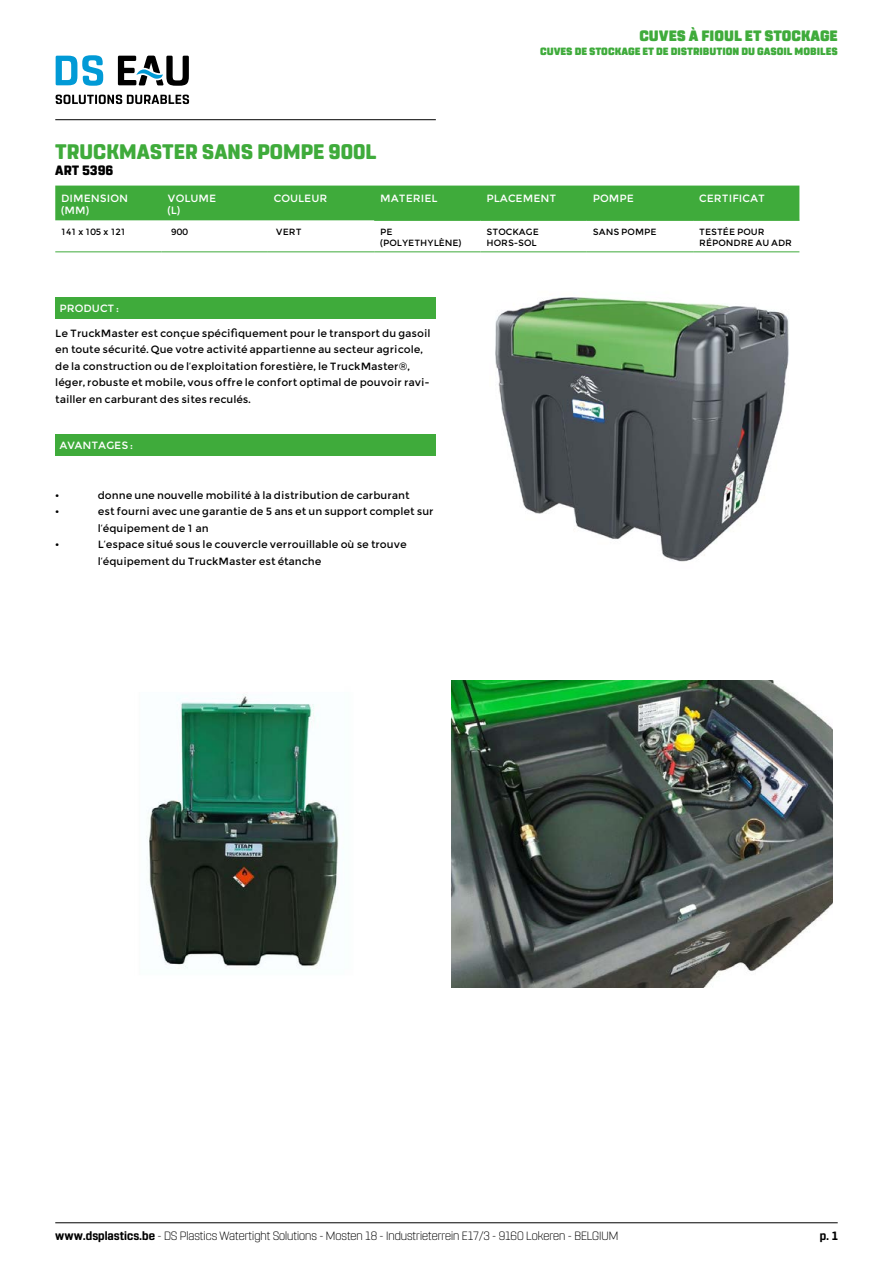
<style>
.page{position:relative;width:893px;height:1263px;background:#fff}
.page>*{position:absolute;margin:0;border:0;box-sizing:border-box;transform-origin:0 0}
.grote_titel{font:800 21px "Rohn Rounded";color:#3fab3b}
.t1{font:900 15px "Rohn Rounded";color:#3fab3b}
.t2{font:800 13.5px "Rohn Rounded";color:#000}
.t3{font:300 12px "Rohn Rounded";color:#000}
.t4{font:700 12px "Rohn Rounded";color:#000}
.lopende_tekst_zonder_insprong{font:10.5px/16.5px "Montserrat";color:#000}
.inhoud_tabel{font:10.5px "Montserrat";color:#fff}
.t5{font:900 10.5px "Rohn Rounded";color:#3fab3b}
.blauw_gearceerde_titels{font:10.5px "Montserrat";color:#fff}
.inhoud_tabel-2{font:9px/10.8px "Montserrat";color:#000}
.s1{font-weight:700}
</style>
<div class="page">
<hr style="left:55px;top:119px;width:381px;height:1px;background:#000">
<hr style="left:55px;top:1222px;width:783px;height:1px;background:#000">
<svg style="left:56px;top:55px;width:47px;height:31px"></svg>
<svg style="left:56px;top:95px;width:133px;height:9px"></svg>
<svg style="left:118px;top:56px;width:71px;height:30px"></svg>
<div style="left:55px;top:186px;width:744px;height:34px;background:#3fab3b"></div>
<hr style="left:374px;top:220px;width:106px;height:1px;background:#3fab3b">
<hr style="left:480px;top:220px;width:107px;height:1px;background:#3fab3b">
<hr style="left:587px;top:220px;width:106px;height:1px;background:#3fab3b">
<hr style="left:693px;top:220px;width:106px;height:1px;background:#3fab3b">
<hr style="left:55px;top:252px;width:107px;height:1px;background:#3fab3b">
<hr style="left:162px;top:252px;width:106px;height:1px;background:#3fab3b">
<hr style="left:268px;top:252px;width:106px;height:1px;background:#3fab3b">
<hr style="left:374px;top:252px;width:106px;height:1px;background:#3fab3b">
<hr style="left:480px;top:252px;width:107px;height:1px;background:#3fab3b">
<hr style="left:587px;top:252px;width:106px;height:1px;background:#3fab3b">
<hr style="left:693px;top:252px;width:106px;height:1px;background:#3fab3b">
<img style="left:495px;top:297px;width:294px;height:265px">
<img style="left:452px;top:681px;width:380px;height:306px">
<img style="left:148px;top:694px;width:191px;height:274px">
<div style="left:55px;top:297px;width:381px;height:21px;background:#3fab3b"></div>
<div style="left:55px;top:434px;width:381px;height:22px;background:#3fab3b"></div>
<p class="grote_titel" style="left:55px;top:139px;width:323px">TRUCKMASTER SANS POMPE 900L</p>
<p class="t2" style="left:55px;top:162px;width:60px">ART 5396</p>
<h2 class="t1" style="left:639px;top:27px;width:200px">CUVES À FIOUL ET STOCKAGE</h2>
<p class="t5" style="left:540px;top:45px;width:299px">CUVES DE STOCKAGE ET DE DISTRIBUTION DU GASOIL MOBILES</p>
<p class="inhoud_tabel" style="left:61px;top:192px;width:68px">DIMENSION</p>
<p class="inhoud_tabel" style="left:61px;top:204px;width:29px">(MM)</p>
<p class="inhoud_tabel" style="left:168px;top:192px;width:50px">VOLUME</p>
<p class="inhoud_tabel" style="left:168px;top:204px;width:14px">(L)</p>
<p class="inhoud_tabel" style="left:274px;top:192px;width:55px">COULEUR</p>
<p class="inhoud_tabel" style="left:380px;top:192px;width:59px">MATERIEL</p>
<p class="inhoud_tabel" style="left:486px;top:192px;width:71px">PLACEMENT</p>
<p class="inhoud_tabel" style="left:593px;top:192px;width:43px">POMPE</p>
<p class="inhoud_tabel" style="left:699px;top:192px;width:67px">CERTIFICAT</p>
<p class="inhoud_tabel-2" style="left:61px;top:226px;width:66px">141 x 105 x 121</p>
<p class="inhoud_tabel-2" style="left:171px;top:226px;width:18px">900</p>
<p class="inhoud_tabel-2" style="left:276px;top:226px;width:27px">VERT</p>
<p class="inhoud_tabel-2" style="left:380px;top:226px;width:14px">PE</p>
<p class="inhoud_tabel-2" style="left:380px;top:237px;width:83px">(POLYETHYLÈNE)</p>
<p class="blauw_gearceerde_titels" style="left:60px;top:301px;width:61px">PRODUCT :</p>
<p class="lopende_tekst_zonder_insprong" style="left:55px;top:325px;width:377px">Le TruckMaster est conçue spécifiquement pour le transport du gasoil en toute sécurité. Que votre activité appartienne au secteur agricole, de la construction ou de l’exploitation forestière, le TruckMaster®, léger, robuste et mobile, vous offre le confort optimal de pouvoir ravi&shy;tailler en carburant des sites reculés.</p>
<p class="blauw_gearceerde_titels" style="left:60px;top:439px;width:75px">AVANTAGES :</p>
<p class="lopende_tekst_zonder_insprong" style="left:55px;top:487px;width:6px">•</p>
<p class="lopende_tekst_zonder_insprong" style="left:98px;top:487px;width:313px">donne une nouvelle mobilité à la distribution de carburant</p>
<p class="lopende_tekst_zonder_insprong" style="left:55px;top:503px;width:6px">•</p>
<p class="lopende_tekst_zonder_insprong" style="left:98px;top:503px;width:337px">est fourni avec une garantie de 5 ans et un support complet sur l’équipement de 1 an</p>
<p class="lopende_tekst_zonder_insprong" style="left:55px;top:536px;width:6px">•</p>
<p class="lopende_tekst_zonder_insprong" style="left:98px;top:536px;width:310px">L’espace situé sous le couvercle verrouillable où se trouve l’équipement du TruckMaster est étanche</p>
<p class="inhoud_tabel-2" style="left:486px;top:226px;width:54px">STOCKAGE</p>
<p class="inhoud_tabel-2" style="left:486px;top:237px;width:52px">HORS-SOL</p>
<p class="inhoud_tabel-2" style="left:593px;top:226px;width:65px">SANS POMPE</p>
<p class="inhoud_tabel-2" style="left:699px;top:226px;width:94px">TESTÉE POUR<br>RÉPONDRE AU ADR</p>
<p class="t3" style="left:55px;top:1229px;width:565px"><span class="s1">www.dsplastics.be</span> - DS Plastics Watertight Solutions - Mosten 18 - Industrieterrein E17/3 - 9160 Lokeren - BELGIUM</p>
<p class="t4" style="left:820px;top:1229px;width:19px">p. 1</p>
</div>
